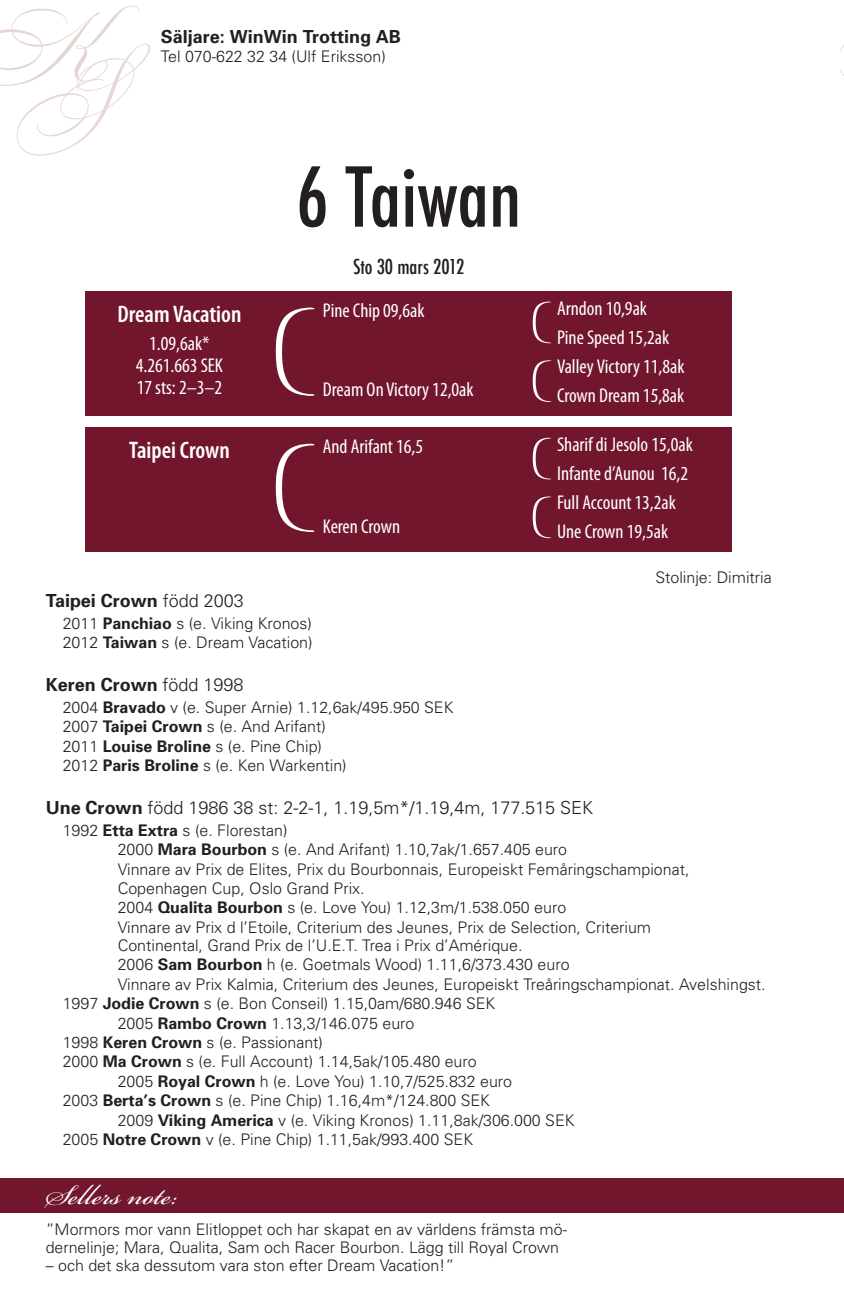
<style>
.page{position:relative;width:844px;height:1311px;background:#fff}
.page>*{position:absolute;margin:0;border:0;box-sizing:border-box;transform-origin:0 0}
.t1{font:500 condensed 80px "Futura";color:#231f20}
.t2{font:44px "Bickham Script Std";color:#fff}
.t3{font:600 condensed 24px "Myriad Pro";color:#fff}
.t4{font:condensed 20px/29px "Myriad Pro";color:#fff}
.t5{font:500 condensed 20px "Futura";color:#231f20}
.t6{font:700 18px "Univers";color:#231f20}
.t7{font:300 18px "Univers";color:#231f20}
.t8{font:300 16px/19.4px "Univers";color:#231f20}
.s1{font-weight:300}
.s2{font-weight:700}
</style>
<div class="page">
<div style="left:0;top:1178px;width:844px;height:34px;background:#71162d"></div>
<div style="left:85px;top:427px;width:647px;height:124px;background:#71162d"></div>
<svg style="left:276px;top:443px;width:38px;height:89px"></svg>
<svg style="left:532px;top:437px;width:19px;height:42px"></svg>
<svg style="left:532px;top:496px;width:19px;height:42px"></svg>
<div style="left:85px;top:291px;width:647px;height:124px;background:#71162d"></div>
<svg style="left:276px;top:307px;width:38px;height:89px"></svg>
<svg style="left:532px;top:301px;width:19px;height:42px"></svg>
<svg style="left:532px;top:360px;width:19px;height:42px"></svg>
<svg style="left:0;top:6px;width:150px;height:150px"></svg>
<svg style="left:840px;top:44px;width:4px;height:32px"></svg>
<p class="t6" style="left:161px;top:30px;width:242px">Säljare: WinWin Trotting AB</p>
<p class="t8" style="left:161px;top:48px;width:226px">Tel 070-622 32 34 (Ulf Eriksson)</p>
<p class="t1" style="left:296px;top:148px;width:227px">6 Taiwan</p>
<p class="t3" style="left:117px;top:306px;width:126px">DreamVacation</p>
<p class="t4" style="left:136px;top:334px;width:89px;line-height:22px;text-align:center">1.09,6ak*<br>4.261.663 SEK<br>17 sts: 2–3–2</p>
<p class="t5" style="left:353px;top:254px;width:113px">Sto 30 mars 2012</p>
<p class="t4" style="left:323px;top:297px;width:103px">Pine Chip 09,6ak</p>
<p class="t4" style="left:323px;top:377px;width:152px">Dream On Victory 12,0ak</p>
<p class="t3" style="left:129px;top:442px;width:102px">Taipei Crown</p>
<p class="t4" style="left:323px;top:433px;width:102px">And Arifant 16,5</p>
<p class="t4" style="left:323px;top:513px;width:79px">Keren Crown</p>
<p class="t4" style="left:557px;top:295px;width:129px">Arndon 10,9ak<br>Pine Speed 15,2ak<br>Valley Victory 11,8ak<br>Crown Dream 15,8ak</p>
<p class="t4" style="left:557px;top:431px;width:137px">Sharif di Jesolo 15,0ak<br>Infante d’Aunou 16,2<br>Full Account 13,2ak<br>Une Crown 19,5ak</p>
<p class="t8" style="left:655px;top:569px;width:118px">Stolinje: Dimitria</p>
<p class="t6" style="left:46px;top:594px;width:200px">Taipei Crown <span class="s1">född 2003</span></p>
<p class="t8" style="left:63px;top:614px;width:251px">2011 <span class="s2">Panchiao</span> s (e. Viking Kronos)<br>2012 <span class="s2">Taiwan</span> s (e. Dream Vacation)</p>
<p class="t6" style="left:46px;top:678px;width:199px">Keren Crown <span class="s1">född 1998</span></p>
<p class="t8" style="left:63px;top:698px;width:392px">2004 <span class="s2">Bravado</span> v (e. Super Arnie) 1.12,6ak/495.950 SEK 2007 <span class="s2">Taipei Crown</span> s (e. And Arifant)<br>2011 <span class="s2">Louise Broline</span> s (e. Pine Chip)<br>2012 <span class="s2">Paris Broline</span> s (e. Ken Warkentin)</p>
<p class="t7" style="left:46px;top:801px;width:549px"><span class="s2">Une Crown</span> född 1986 38 st: 2-2-1, 1.19,5m*/1.19,4m, 177.515 SEK</p>
<p class="t8" style="left:63px;top:821px;width:226px">1992 <span class="s2">Etta Extra</span> s (e. Florestan)</p>
<p class="t8" style="left:118px;top:841px;width:451px">2000 <span class="s2">Mara Bourbon</span> s (e. And Arifant) 1.10,7ak/1.657.405 euro</p>
<p class="t8" style="left:118px;top:860px;width:573px">Vinnare av Prix de Elites, Prix du Bourbonnais, Europeiskt Femåringschampionat,</p>
<p class="t8" style="left:118px;top:879px;width:248px">Copenhagen Cup, Oslo Grand Prix.</p>
<p class="t8" style="left:118px;top:899px;width:450px">2004 <span class="s2">Qualita Bourbon</span> s (e. Love You) 1.12,3m/1.538.050 euro</p>
<p class="t8" style="left:118px;top:918px;width:535px">Vinnare av Prix d l’Etoile, Criterium des Jeunes, Prix de Selection, Criterium</p>
<p class="t8" style="left:118px;top:936px;width:406px">Continental, Grand Prix de l’U.E.T. Trea i Prix d’Amérique.</p>
<p class="t8" style="left:118px;top:956px;width:453px">2006 <span class="s2">Sam Bourbon</span> h (e. Goetmals Wood) 1.11,6/373.430 euro</p>
<p class="t8" style="left:118px;top:975px;width:649px">Vinnare av Prix Kalmia, Criterium des Jeunes, Europeiskt Treåringschampionat. Avelshingst.</p>
<p class="t8" style="left:63px;top:994px;width:434px">1997 <span class="s2">Jodie Crown</span> s (e. Bon Conseil) 1.15,0am/680.946 SEK</p>
<p class="t8" style="left:118px;top:1014px;width:298px">2005 <span class="s2">Rambo Crown</span> 1.13,3/146.075 euro</p>
<p class="t8" style="left:63px;top:1033px;width:262px">1998 <span class="s2">Keren Crown</span> s (e. Passionant)</p>
<p class="t8" style="left:63px;top:1053px;width:415px">2000 <span class="s2">Ma Crown</span> s (e. Full Account) 1.14,5ak/105.480 euro</p>
<p class="t8" style="left:118px;top:1072px;width:396px">2005 <span class="s2">Royal Crown</span> h (e. Love You) 1.10,7/525.832 euro</p>
<p class="t8" style="left:63px;top:1092px;width:429px">2003 <span class="s2">Berta’s Crown</span> s (e. Pine Chip) 1.16,4m*/124.800 SEK</p>
<p class="t8" style="left:118px;top:1111px;width:458px">2009 <span class="s2">Viking America</span> v (e. Viking Kronos) 1.11,8ak/306.000 SEK</p>
<p class="t8" style="left:63px;top:1130px;width:412px">2005 <span class="s2">Notre Crown</span> v (e. Pine Chip) 1.11,5ak/993.400 SEK</p>
<p class="t2" style="left:46px;top:1162px;width:134px">Sellersnote:</p>
<p class="t8" style="left:46px;top:1220px;width:523px;line-height:18.4px">”Mormors mor vann Elitloppet och har skapat en av världens främsta mö&shy;dernelinje; Mara, Qualita, Sam och Racer Bourbon. Lägg till Royal Crown</p>
<p class="t8" style="left:46px;top:1257px;width:410px">– och det ska dessutom vara ston efter Dream Vacation!”</p>
</div>
